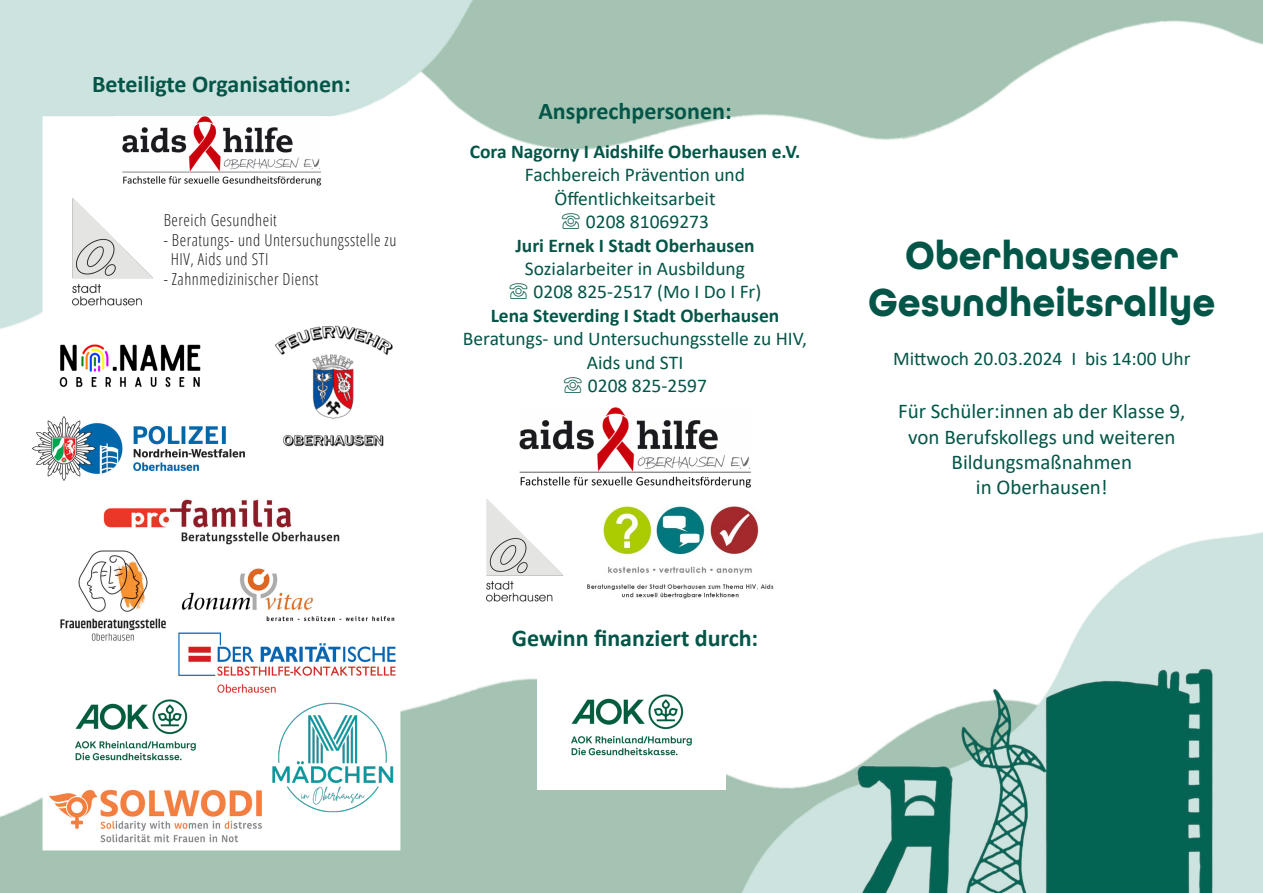
<style>
.page{position:relative;width:1263px;height:893px;background:#fff}
.page>*{position:absolute;margin:0;border:0;box-sizing:border-box;transform-origin:0 0}
.t1{font:700 41.4px "All Round Gothic";color:#035647;scale:.94 1}
.t2{font:700 24px "Calibri";color:#035647}
.t3{font:21px "Calibri";color:#035647}
.t4{font:19.5px/23.4px "Calibri";color:#035647;text-align:center}
.t5{font:700 19.5px "Calibri";color:#035647}
.t6{font:300 condensed 16.5px "Open Sans";letter-spacing:.03em;color:#231f20}
</style>
<div class="page">
<img style="left:0;top:0;width:1263px;height:893px">
<div style="left:43px;top:116px;width:357px;height:734px;background:#fff"></div>
<img style="left:39px;top:524px;width:127px;height:148px">
<img style="left:43px;top:323px;width:158px;height:78px">
<img style="left:30px;top:413px;width:215px;height:70px">
<img style="left:275px;top:318px;width:125px;height:133px">
<img style="left:181px;top:562px;width:217px;height:64px">
<img style="left:99px;top:499px;width:241px;height:46px">
<img style="left:72px;top:198px;width:81px;height:107px">
<img style="left:115px;top:116px;width:213px;height:70px">
<img style="left:42px;top:671px;width:173px;height:124px">
<img style="left:48px;top:790px;width:191px;height:52px">
<img style="left:173px;top:628px;width:227px;height:69px">
<img style="left:512px;top:407px;width:246px;height:87px">
<img style="left:580px;top:498px;width:200px;height:106px">
<img style="left:486px;top:498px;width:78px;height:104px">
<img style="left:538px;top:666px;width:187px;height:124px">
<img style="left:237px;top:692px;width:220px;height:147px">
<p class="t2" style="left:92px;top:67px;width:260px">Beteiligte Organisationen:</p>
<p class="t6" style="left:164px;top:209px;width:115px">Bereich Gesundheit</p>
<p class="t6" style="left:164px;top:229px;width:234px">- Beratungs- und Untersuchungsstelle zu</p>
<p class="t6" style="left:171px;top:248px;width:99px">HIV, Aids und STI</p>
<p class="t6" style="left:164px;top:268px;width:156px">- Zahnmedizinischer Dienst</p>
<p class="t2" style="left:538px;top:94px;width:195px">Ansprechpersonen:</p>
<p class="t5" style="left:470px;top:138px;width:332px">Cora Nagorny I Aidshilfe Oberhausen e.V.</p>
<p class="t4" style="left:525px;top:163px;width:222px">Fachbereich Prävention und</p>
<p class="t4" style="left:554px;top:186px;width:163px">Öffentlichkeitsarbeit</p>
<p class="t4" style="left:561px;top:209px;width:149px">☏ 0208 81069273</p>
<p class="t5" style="left:515px;top:231px;width:241px">Juri Ernek I Stadt Oberhausen</p>
<p class="t4" style="left:525px;top:256px;width:222px">Sozialarbeiter in Ausbildung</p>
<p class="t4" style="left:509px;top:280px;width:254px">☏ 0208 825-2517 (Mo I Do I Fr)</p>
<p class="t5" style="left:491px;top:301px;width:290px">Lena Steverding I Stadt Oberhausen</p>
<p class="t4" style="left:463px;top:326px;width:346px">Beratungs- und Untersuchungsstelle zu HIV,<br>Aids und STI</p>
<p class="t4" style="left:563px;top:373px;width:145px">☏ 0208 825-2597</p>
<p class="t2" style="left:512px;top:621px;width:248px">Gewinn finanziert durch:</p>
<p class="t1" style="left:905px;top:230px;width:292px">Oberhausener</p>
<p class="t1" style="left:868px;top:277px;width:371px">Gesundheitsrallye</p>
<p class="t4" style="left:893px;top:346px;width:299px">Mittwoch 20.03.2024 I bis 14:00 Uhr</p>
<p class="t3" style="left:898px;top:397px;width:289px">Für Schüler:innen ab der Klasse 9,</p>
<p class="t3" style="left:908px;top:422px;width:269px">von Berufskollegs und weiteren</p>
<p class="t3" style="left:951px;top:447px;width:182px">Bildungsmaßnahmen</p>
<p class="t3" style="left:976px;top:472px;width:133px">in Oberhausen!</p>
</div>
